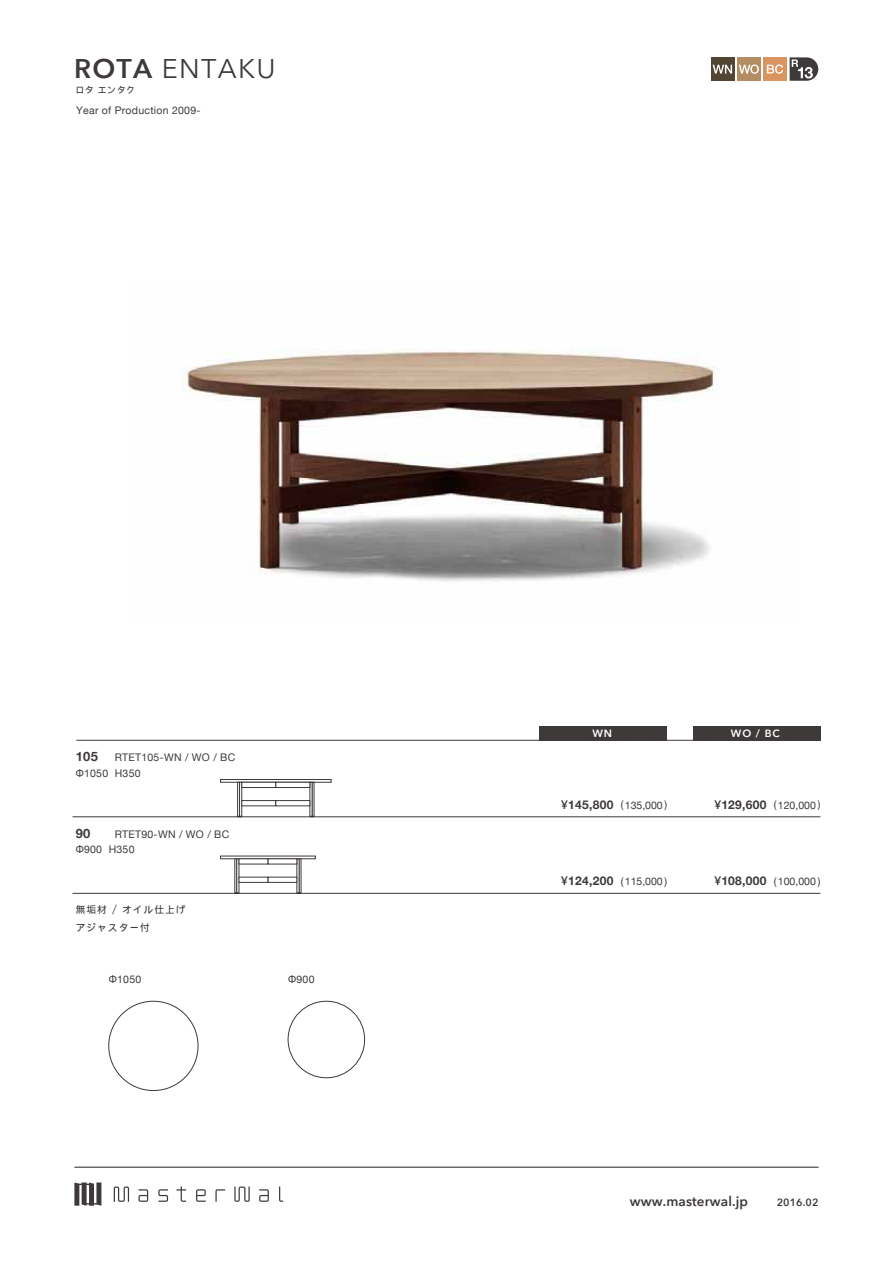
<style>
.page{position:relative;width:893px;height:1263px;background:#fff}
.page>*{position:absolute;margin:0;border:0;box-sizing:border-box;transform-origin:0 0}
.t1{font:27px "Avenir Next";letter-spacing:.05em;color:#3e3a39}
.t2{font:600 13.5px "Avenir Next";letter-spacing:.01em;color:#3e3a39}
.t3{font:700 12.9px "Helvetica Neue";color:#3e3a39}
.t4{font:700 12px "Helvetica Neue";letter-spacing:.025em;color:#3e3a39}
.t5{font:10.5px "Helvetica Neue";letter-spacing:.025em;color:#3e3a39}
.t6{font:600 10.5px "Avenir Next";letter-spacing:.01em;color:#3e3a39}
.t7{font:600 10.5px "Avenir Next";color:#fff}
.t8{font:9.75px/18px "DF Gothic P W5 90 pv RKSJ H";letter-spacing:.1em;color:#3e3a39}
.t9{font:9px "DF Gothic P W5 90 pv RKSJ H";letter-spacing:.05em;color:#3e3a39}
.s1{font-weight:600}
.s2{font-weight:500}
.s3{font-weight:400;font-size:10.5px}
</style>
<div class="page">
<svg style="left:114px;top:1186px;width:15px;height:16px"></svg>
<svg style="left:139px;top:1189px;width:9px;height:13px"></svg>
<svg style="left:158px;top:1189px;width:10px;height:13px"></svg>
<svg style="left:176px;top:1186px;width:10px;height:16px"></svg>
<svg style="left:196px;top:1189px;width:10px;height:13px"></svg>
<svg style="left:215px;top:1189px;width:10px;height:13px"></svg>
<svg style="left:234px;top:1186px;width:16px;height:16px"></svg>
<svg style="left:259px;top:1189px;width:10px;height:13px"></svg>
<svg style="left:279px;top:1186px;width:4px;height:16px"></svg>
<svg style="left:74px;top:1182px;width:27px;height:24px"></svg>
<div style="left:763px;top:57px;width:24px;height:24px;background:#d9945f"></div>
<div style="left:737px;top:57px;width:23px;height:24px;background:#b28d63"></div>
<svg style="left:767px;top:64px;width:16px;height:10px"></svg>
<svg style="left:739px;top:65px;width:20px;height:9px"></svg>
<div style="left:711px;top:57px;width:23px;height:24px;background:#534533"></div>
<svg style="left:713px;top:65px;width:19px;height:9px"></svg>
<hr style="left:74px;top:1166px;width:745px;height:2px;background:#3e3a39">
<svg style="left:790px;top:57px;width:28px;height:24px"></svg>
<hr style="left:76px;top:740px;width:744px;height:1px;background:#3e3a39">
<div style="left:693px;top:726px;width:127px;height:14px;background:#3e3a39"></div>
<div style="left:540px;top:726px;width:127px;height:14px;background:#3e3a39"></div>
<hr style="left:73px;top:893px;width:747px;height:1px;background:#3e3a39">
<hr style="left:73px;top:816px;width:747px;height:1px;background:#3e3a39">
<div style="left:220px;top:856px;width:96px;height:3px;background:#fff;border:1px solid #3e3a39"></div>
<div style="left:299px;top:858px;width:2px;height:35px;background:#fff;border:1px solid #3e3a39"></div>
<hr style="left:297px;top:858px;width:2px;height:35px;background:#fff">
<svg style="left:268px;top:858px;width:29px;height:6px"></svg>
<svg style="left:268px;top:877px;width:29px;height:6px"></svg>
<hr style="left:234px;top:858px;width:3px;height:35px;background:#fff">
<div style="left:236px;top:858px;width:3px;height:35px;background:#fff;border:1px solid #3e3a39"></div>
<svg style="left:239px;top:858px;width:29px;height:6px"></svg>
<svg style="left:239px;top:877px;width:29px;height:6px"></svg>
<div style="left:220px;top:779px;width:111px;height:3px;background:#fff;border:1px solid #3e3a39"></div>
<div style="left:237px;top:782px;width:3px;height:35px;background:#fff;border:1px solid #3e3a39"></div>
<div style="left:239px;top:782px;width:3px;height:35px;background:#fff;border:1px solid #3e3a39"></div>
<svg style="left:241px;top:782px;width:35px;height:6px"></svg>
<svg style="left:241px;top:800px;width:35px;height:6px"></svg>
<div style="left:312px;top:782px;width:2px;height:35px;background:#fff;border:1px solid #3e3a39"></div>
<hr style="left:310px;top:782px;width:2px;height:35px;background:#fff">
<svg style="left:276px;top:782px;width:34px;height:6px"></svg>
<svg style="left:276px;top:800px;width:34px;height:6px"></svg>
<div style="left:288px;top:1001px;width:77px;height:77px;border:1px solid #3e3a39;border-radius:50%"></div>
<img style="left:182px;top:349px;width:535px;height:233px">
<h1 class="t1" style="left:74px;top:46px;width:203px"><span class="s1">ROTA</span> ENTAKU</h1>
<p class="t9" style="left:75px;top:85px;width:61px">ロタ エンタク</p>
<p class="t5" style="left:76px;top:103px;width:126px">Year of Production 2009-</p>
<p class="t3" style="left:76px;top:747px;width:24px">105</p>
<p class="t5" style="left:115px;top:750px;width:122px">RTET105-WN / WO / BC</p>
<p class="t5" style="left:76px;top:765px;width:66px">Φ1050 H350</p>
<p class="t3" style="left:76px;top:823px;width:16px">90</p>
<p class="t5" style="left:115px;top:827px;width:116px">RTET90-WN / WO / BC</p>
<p class="t5" style="left:76px;top:842px;width:60px">Φ900 H350</p>
<p class="t8" style="left:76px;top:901px;width:111px">無垢材 / オイル仕上げアジャスター付</p>
<p class="t5" style="left:109px;top:971px;width:34px">Φ1050</p>
<p class="t5" style="left:288px;top:971px;width:28px">Φ900</p>
<p class="t7" style="left:592px;top:724px;width:21px">WN</p>
<p class="t7" style="left:731px;top:724px;width:51px">WO / BC</p>
<p class="t4" style="left:561px;top:795px;width:64px"><span class="s2">¥</span>145,800 <span class="s3">(</span></p>
<p class="t5" style="left:625px;top:798px;width:44px">135,000 )</p>
<p class="t4" style="left:561px;top:872px;width:64px"><span class="s2">¥</span>124,200 <span class="s3">(</span></p>
<p class="t5" style="left:625px;top:874px;width:44px">115,000 )</p>
<p class="t4" style="left:714px;top:795px;width:64px"><span class="s2">¥</span>129,600 <span class="s3">(</span></p>
<p class="t5" style="left:778px;top:798px;width:44px">120,000 )</p>
<p class="t4" style="left:714px;top:872px;width:64px"><span class="s2">¥</span>108,000 <span class="s3">(</span></p>
<p class="t5" style="left:778px;top:874px;width:44px">100,000 )</p>
<p class="t2" style="left:630px;top:1189px;width:120px">www.masterwal.jp</p>
<p class="t6" style="left:777px;top:1193px;width:43px">2016.02</p>
</div>
